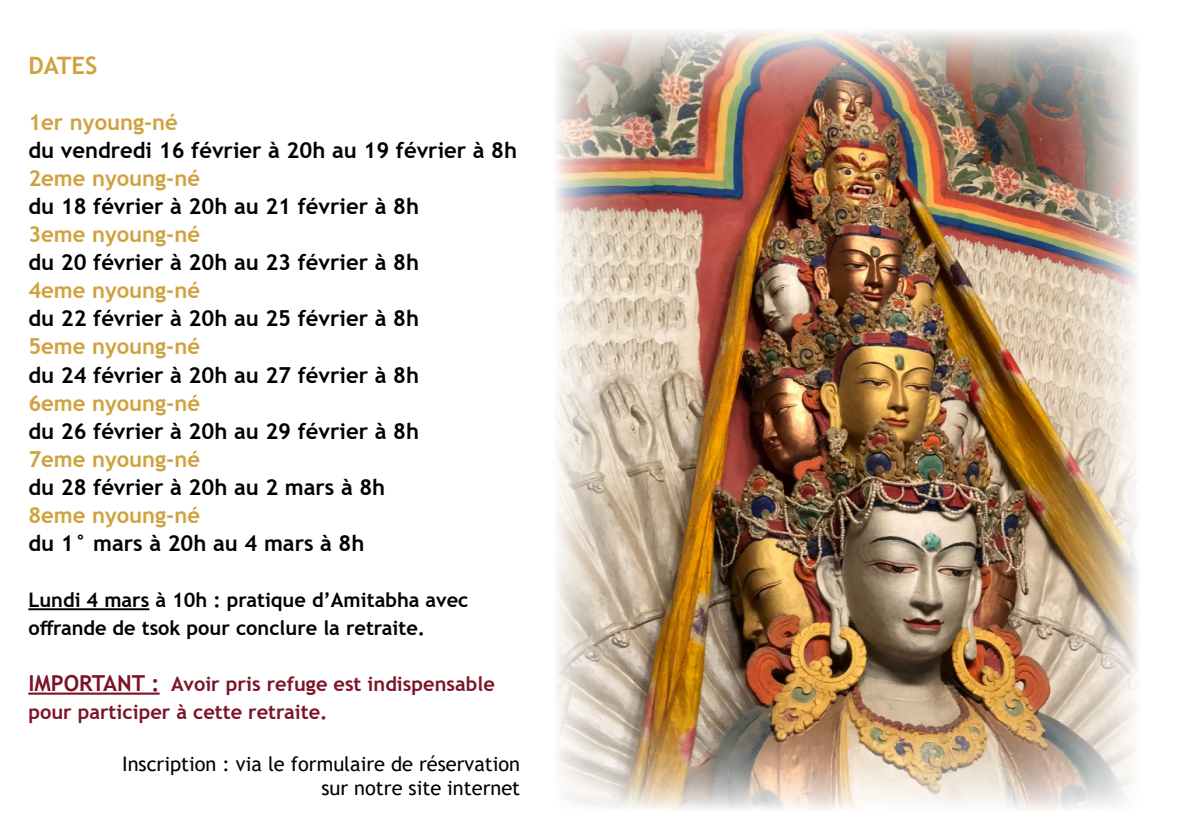
<style>
.page{position:relative;width:1191px;height:840px;background:#fff}
.page>*{position:absolute;margin:0;border:0;box-sizing:border-box;transform-origin:0 0}
.t1{font:700 24px "Trebuchet MS";color:#d0a23e}
.t2{font:700 22px "Trebuchet MS";color:#000}
.t3{font:700 22px "Trebuchet MS";color:#d0a23e}
.t4{font:700 20px/28px "Trebuchet MS";color:#000}
.t5{font:700 20px/28px "Trebuchet MS";color:#7c1429}
.t6{font:20px/24px "Trebuchet MS";color:#000;text-align:right}
.s1{font-size:22px}
</style>
<div class="page">
<hr style="left:28px;top:608px;width:121px;height:2px;background:#000">
<hr style="left:28px;top:692px;width:132px;height:2px;background:#7c1429">
<img style="left:556px;top:30px;width:582px;height:780px">
<p class="t1" style="left:28px;top:51px;width:70px">DATES</p>
<p class="t3" style="left:28px;top:108px;width:151px">1er nyoung-né</p>
<p class="t2" style="left:28px;top:136px;width:490px">du vendredi 16 février à 20h au 19 février à 8h</p>
<p class="t3" style="left:28px;top:164px;width:173px">2eme nyoung-né</p>
<p class="t2" style="left:28px;top:193px;width:392px">du 18 février à 20h au 21 février à 8h</p>
<p class="t3" style="left:28px;top:221px;width:173px">3eme nyoung-né</p>
<p class="t2" style="left:28px;top:249px;width:392px">du 20 février à 20h au 23 février à 8h</p>
<p class="t3" style="left:28px;top:277px;width:173px">4eme nyoung-né</p>
<p class="t2" style="left:28px;top:305px;width:392px">du 22 février à 20h au 25 février à 8h</p>
<p class="t3" style="left:28px;top:333px;width:173px">5eme nyoung-né</p>
<p class="t2" style="left:28px;top:361px;width:392px">du 24 février à 20h au 27 février à 8h</p>
<p class="t3" style="left:28px;top:389px;width:173px">6eme nyoung-né</p>
<p class="t2" style="left:28px;top:417px;width:392px">du 26 février à 20h au 29 février à 8h</p>
<p class="t3" style="left:28px;top:445px;width:173px">7eme nyoung-né</p>
<p class="t2" style="left:28px;top:473px;width:358px">du 28 février à 20h au 2 mars à 8h</p>
<p class="t3" style="left:28px;top:501px;width:173px">8eme nyoung-né</p>
<p class="t2" style="left:28px;top:529px;width:338px">du 1° mars à 20h au 4 mars à 8h</p>
<p class="t4" style="left:28px;top:585px;width:442px">Lundi 4 mars à 10h : pratique d’Amitabha avec offrande de tsok pour conclure la retraite.</p>
<p class="t5" style="left:28px;top:669px;width:468px"><span class="s1">IMPORTANT :</span> Avoir pris refuge est indispensable pour participer à cette retraite.</p>
<p class="t6" style="left:122px;top:751px;width:399px">Inscription : via le formulaire de réservation sur notre site internet</p>
</div>
